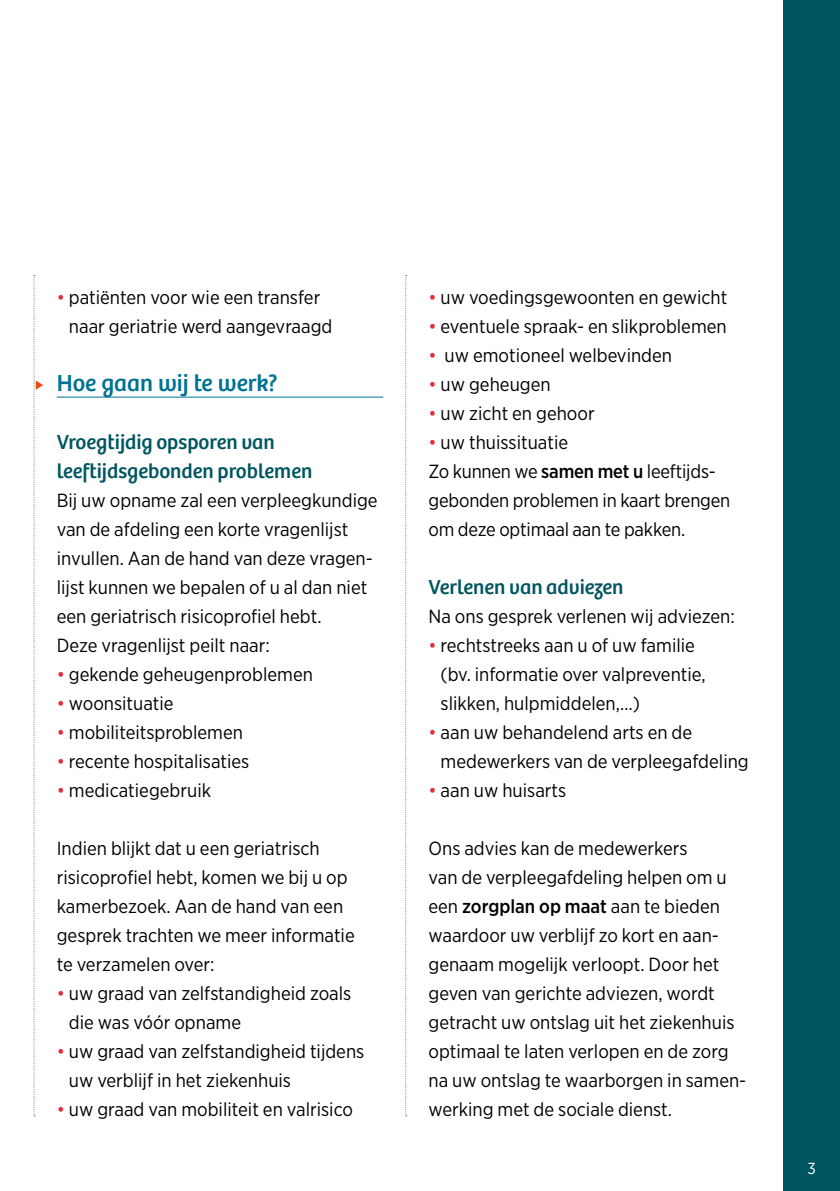
<style>
.page{position:relative;width:840px;height:1191px;background:#fff}
.page>*{position:absolute;margin:0;border:0;box-sizing:border-box;transform-origin:0 0}
.t1{font:24px "Bree";color:#007292}
.t2{font:21px/29px "Bree";color:#005660}
.t3{font:19px/29px "Gotham Narrow";color:#000}
.t4{font:16px "Gotham Narrow";color:#fff}
.s1{color:#e62b3b}
.s2{font-weight:500}
</style>
<div class="page">
<div style="left:782px;top:0;width:57px;height:1191px;background:#005660"></div>
<svg style="left:34px;top:275px;width:9px;height:841px"></svg>
<svg style="left:405px;top:275px;width:1px;height:841px"></svg>
<hr style="left:57px;top:397px;width:326px;height:1px;background:#007292">
<p class="t3" style="left:69px;top:282px;width:265px;text-indent:-12px"><span class="s1">•</span> patiënten voor wie een transfer naar geriatrie werd aangevraagd</p>
<p class="t1" style="left:57px;top:369px;width:222px">Hoe gaan wij te werk?</p>
<p class="t2" style="left:57px;top:428px;width:257px">Vroegtijdig opsporen van leeftijdsgebonden problemen</p>
<p class="t3" style="left:57px;top:485px;width:322px">Bij uw opname zal een verpleegkundige van de afdeling een korte vragenlijst invullen. Aan de hand van deze vragen&shy;lijst kunnen we bepalen of u al dan niet een geriatrisch risicoprofiel hebt.<br>Deze vragenlijst peilt naar:</p>
<p class="t3" style="left:57px;top:659px;width:257px"><span class="s1">•</span> gekende geheugenproblemen</p>
<p class="t3" style="left:57px;top:688px;width:118px"><span class="s1">•</span> woonsituatie</p>
<p class="t3" style="left:57px;top:717px;width:188px"><span class="s1">•</span> mobiliteitsproblemen</p>
<p class="t3" style="left:57px;top:746px;width:194px"><span class="s1">•</span> recente hospitalisaties</p>
<p class="t3" style="left:57px;top:775px;width:156px"><span class="s1">•</span> medicatiegebruik</p>
<p class="t3" style="left:57px;top:833px;width:299px">Indien blijkt dat u een geriatrisch risicoprofiel hebt, komen we bij u op kamerbezoek. Aan de hand van een gesprek trachten we meer informatie te verzamelen over:</p>
<p class="t3" style="left:69px;top:978px;width:284px;text-indent:-12px"><span class="s1">•</span> uw graad van zelfstandigheid zoals die was vóór opname</p>
<p class="t3" style="left:69px;top:1036px;width:297px;text-indent:-12px"><span class="s1">•</span> uw graad van zelfstandigheid tijdens uw verblijf in het ziekenhuis</p>
<p class="t3" style="left:57px;top:1094px;width:298px"><span class="s1">•</span> uw graad van mobiliteit en valrisico</p>
<p class="t3" style="left:428px;top:282px;width:300px"><span class="s1">•</span> uw voedingsgewoonten en gewicht</p>
<p class="t3" style="left:428px;top:311px;width:299px"><span class="s1">•</span> eventuele spraak- en slikproblemen</p>
<p class="t3" style="left:428px;top:340px;width:245px"><span class="s1">•</span> uw emotioneel welbevinden</p>
<p class="t3" style="left:428px;top:369px;width:124px"><span class="s1">•</span> uw geheugen</p>
<p class="t3" style="left:428px;top:398px;width:168px"><span class="s1">•</span> uw zicht en gehoor</p>
<p class="t3" style="left:428px;top:427px;width:303px"><span class="s1">•</span> uw thuissituatie<br>Zo kunnen we <span class="s2">samen met u</span> leeftijds&shy;gebonden problemen in kaart brengen om deze optimaal aan te pakken.</p>
<p class="t2" style="left:428px;top:573px;width:196px">Verlenen van adviezen</p>
<p class="t3" style="left:428px;top:601px;width:307px">Na ons gesprek verlenen wij adviezen:</p>
<p class="t3" style="left:440px;top:630px;width:266px;text-indent:-12px"><span class="s1">•</span> rechtstreeks aan u of uw familie (bv. informatie over valpreventie, slikken, hulpmiddelen,…)</p>
<p class="t3" style="left:440px;top:717px;width:309px;text-indent:-12px"><span class="s1">•</span> aan uw behandelend arts en de medewerkers van de verpleegafdeling</p>
<p class="t3" style="left:428px;top:775px;width:139px"><span class="s1">•</span> aan uw huisarts</p>
<p class="t3" style="left:428px;top:833px;width:319px">Ons advies kan de medewerkers<br>van de verpleegafdeling helpen om u een <span class="s2">zorgplan op maat</span> aan te bieden waardoor uw verblijf zo kort en aan&shy;genaam mogelijk verloopt. Door het geven van gerichte adviezen, wordt getracht uw ontslag uit het ziekenhuis optimaal te laten verlopen en de zorg na uw ontslag te waarborgen in samen&shy;werking met de sociale dienst.</p>
<p class="t4" style="left:807px;top:1158px;width:10px">3</p>
</div>
